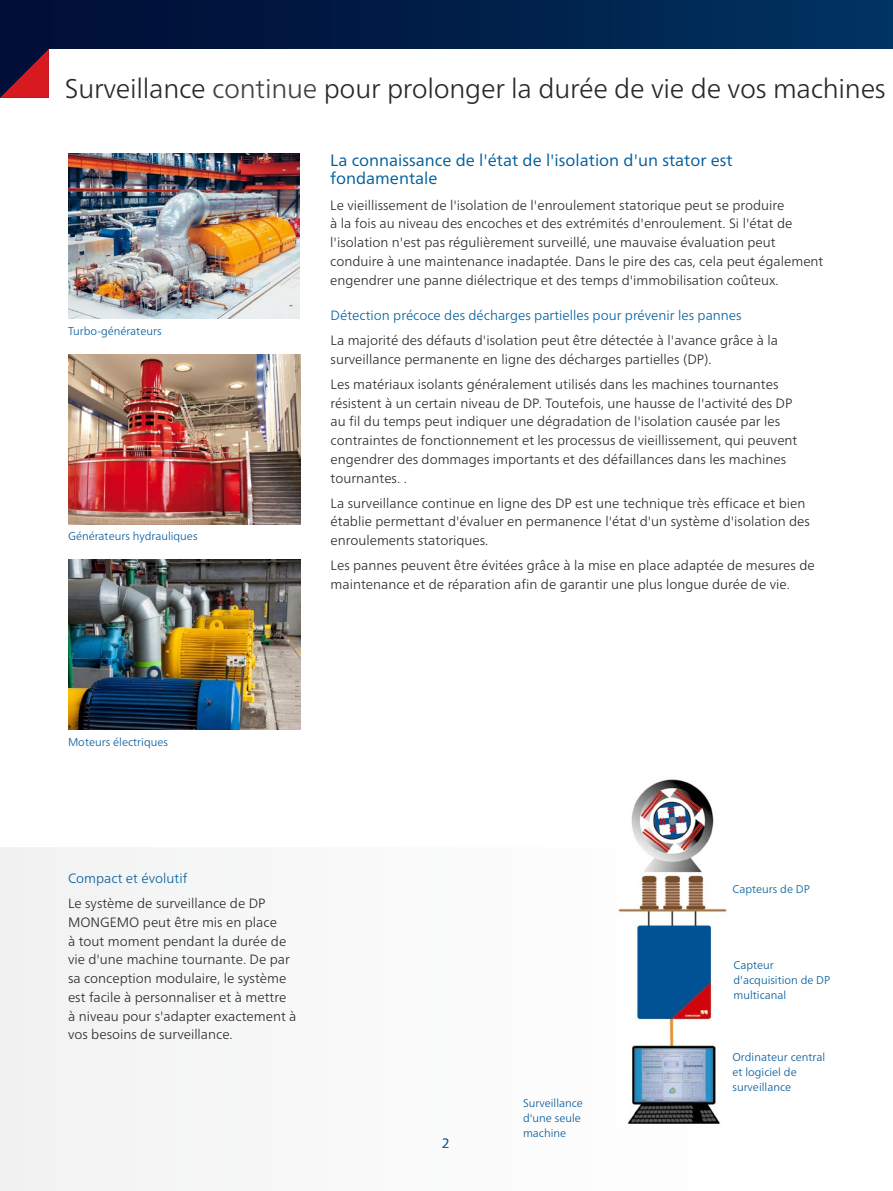
<style>
.page{position:relative;width:893px;height:1191px;background:#fff}
.page>*{position:absolute;margin:0;border:0;box-sizing:border-box;transform-origin:0 0}
.Content_-_Page_Headl{font:300 27px "Frutiger Neue LTW1 G";letter-spacing:-.01em;color:#292829}
.Content_-_Headline_1{font:16.5px/18.8px "Frutiger Neue LTW1 G";color:#005e9d}
.Content_-_Normal{font:300 13.5px/18.8px "Frutiger Neue LTW1 G";color:#292829}
.Picture_-_Descriptio{font:300 13.5px/18.8px "Frutiger Neue LTW1 G";color:#292829}
.Content_-_Headline_2{font:300 13.5px "Frutiger Neue LTW1 G";color:#005e9d}
.Content_-_Last_Page{font:300 13.5px "Frutiger Neue LTW1 G";color:#00599a}
.Picture_-_Descriptio-2{font:300 11.25px/15px "Frutiger Neue LTW1 G";color:#00599a}
.Picture_-_Descriptio-3{font:300 11.25px "Frutiger Neue LTW1 G";color:#005e9d}
.s1{color:#403f41}
</style>
<div class="page">
<svg style="left:0;top:0;width:893px;height:49px;background:#001e49"></svg>
<svg style="left:0;top:49px;width:49px;height:49px;background:#6b132c"></svg>
<div style="left:0;top:847px;width:152px;height:344px;background:#f3f3f3"></div>
<img style="left:68px;top:153px;width:231px;height:165px">
<img style="left:68px;top:354px;width:232px;height:170px">
<img style="left:618px;top:779px;width:109px;height:345px">
<img style="left:68px;top:559px;width:232px;height:170px">
<p class="Content_-_Page_Headl" style="left:65px;top:72px;width:822px">Surveillance <span class="s1">continue</span> pour prolonger la durée de vie de vos machines</p>
<p class="Picture_-_Descriptio-2" style="left:68px;top:323px;width:95px">Turbo-générateurs</p>
<p class="Picture_-_Descriptio-2" style="left:68px;top:528px;width:131px">Générateurs hydrauliques</p>
<p class="Content_-_Headline_1" style="left:330px;top:150px;width:404px">La connaissance de l'état de l'isolation d'un stator est fondamentale</p>
<p class="Content_-_Normal" style="left:330px;top:195px;width:495px">Le vieillissement de l'isolation de l'enroulement statorique peut se produire<br>à la fois au niveau des encoches et des extrémités d'enroulement. Si l'état de l'isolation n'est pas régulièrement surveillé, une mauvaise évaluation peut conduire à une maintenance inadaptée. Dans le pire des cas, cela peut également engendrer une panne diélectrique et des temps d'immobilisation coûteux.</p>
<p class="Content_-_Headline_2" style="left:331px;top:307px;width:412px">Détection précoce des décharges partielles pour prévenir les pannes</p>
<p class="Content_-_Normal" style="left:331px;top:331px;width:449px">La majorité des défauts d'isolation peut être détectée à l'avance grâce à la surveillance permanente en ligne des décharges partielles (DP).</p>
<p class="Content_-_Normal" style="left:331px;top:374px;width:468px">Les matériaux isolants généralement utilisés dans les machines tournantes résistent à un certain niveau de DP. Toutefois, une hausse de l'activité des DP au fil du temps peut indiquer une dégradation de l'isolation causée par les contraintes de fonctionnement et les processus de vieillissement, qui peuvent engendrer des dommages importants et des défaillances dans les machines tournantes. .</p>
<p class="Content_-_Normal" style="left:331px;top:493px;width:481px">La surveillance continue en ligne des DP est une technique très efficace et bien établie permettant d'évaluer en permanence l'état d'un système d'isolation des enroulements statoriques.</p>
<p class="Content_-_Normal" style="left:331px;top:556px;width:486px">Les pannes peuvent être évitées grâce à la mise en place adaptée de mesures de maintenance et de réparation afin de garantir une plus longue durée de vie.</p>
<p class="Picture_-_Descriptio-2" style="left:68px;top:734px;width:101px">Moteurs électriques</p>
<p class="Content_-_Headline_2" style="left:68px;top:870px;width:121px">Compact et évolutif</p>
<p class="Picture_-_Descriptio" style="left:68px;top:894px;width:230px">Le système de surveillance de DP MONGEMO peut être mis en place<br>à tout moment pendant la durée de vie d'une machine tournante. De par sa conception modulaire, le système est facile à personnaliser et à mettre à niveau pour s'adapter exactement à vos besoins de surveillance.</p>
<p class="Content_-_Last_Page" style="left:442px;top:1135px;width:9px">2</p>
<p class="Picture_-_Descriptio-2" style="left:523px;top:1095px;width:61px">Surveillance d'une seule machine</p>
<p class="Picture_-_Descriptio-3" style="left:732px;top:882px;width:79px">Capteurs de DP</p>
<p class="Picture_-_Descriptio-2" style="left:733px;top:957px;width:98px">Capteur d'acquisition de DP multicanal</p>
<p class="Picture_-_Descriptio-2" style="left:732px;top:1049px;width:94px">Ordinateur central et logiciel de surveillance</p>
</div>
